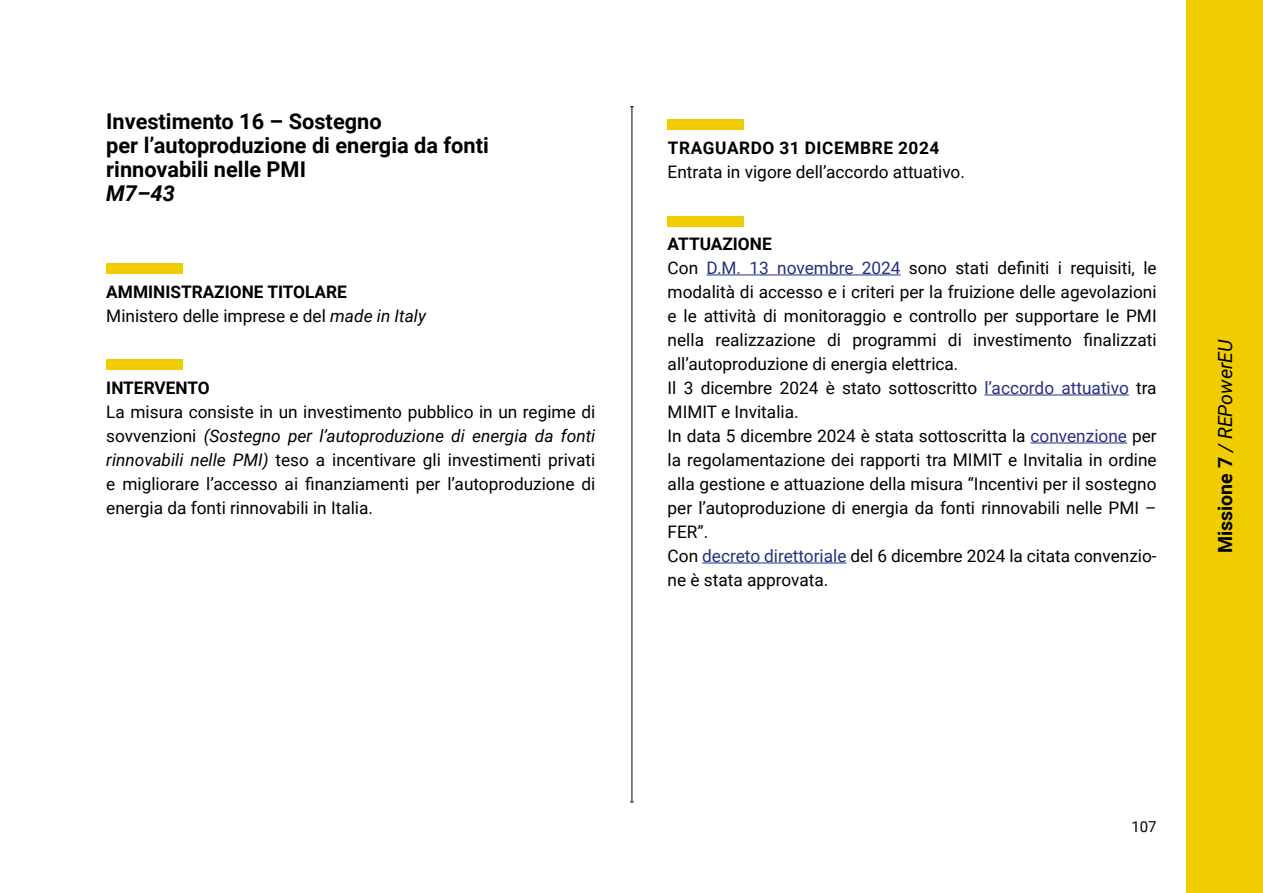
<style>
.page{position:relative;width:1263px;height:893px;background:#fff}
.page>*{position:absolute;margin:0;border:0;box-sizing:border-box;transform-origin:0 0}
.t1{font:700 21.75px/24px "Roboto";color:#000}
.t2{font:italic 700 21.75px "Roboto";color:#000}
.t3{font:italic 19.5px "Roboto";color:#000}
.t4{font:17.25px/24px "Roboto";color:#000}
.t5{font:700 17.25px "Roboto";letter-spacing:.035em;color:#000}
.t6{font:700 17.25px "Roboto";color:#000}
.t7{font:15px "Roboto";color:#000}
.s1{font-weight:700}
.s2{font-style:italic}
.s3{color:#253081}
.s4{font-weight:700;font-style:normal}
</style>
<div class="page">
<div style="left:1186px;top:0;width:77px;height:893px;background:#efcd00"></div>
<hr style="left:631px;top:107px;width:1px;height:695px;background:#000">
<hr style="left:706px;top:275px;width:195px;height:1px;background:#253081">
<hr style="left:984px;top:395px;width:145px;height:1px;background:#253081">
<hr style="left:1030px;top:443px;width:97px;height:1px;background:#253081">
<hr style="left:702px;top:563px;width:144px;height:1px;background:#253081">
<div style="left:106px;top:264px;width:77px;height:10px;background:#efcd00"></div>
<div style="left:668px;top:120px;width:76px;height:10px;background:#efcd00"></div>
<div style="left:668px;top:216px;width:76px;height:10px;background:#efcd00"></div>
<div style="left:106px;top:359px;width:77px;height:11px;background:#efcd00"></div>
<p class="t1" style="left:106px;top:108px;width:384px">Investimento 16 – Sostegno<br>per l’autoproduzione di energia da fonti rinnovabili nelle PMI</p>
<p class="t2" style="left:106px;top:178px;width:70px">M7–43</p>
<p class="t4" style="left:106px;top:279px;width:321px"><span class="s1">AMMINISTRAZIONE TITOLARE<br></span>Ministero delle imprese e del <span class="s2">made in Italy</span></p>
<p class="t6" style="left:106px;top:375px;width:105px">INTERVENTO</p>
<p class="t4" style="left:106px;top:399px;width:491px;text-align:justify">La misura consiste in un investimento pubblico in un regime di sovvenzioni <span class="s2">(Sostegno per l’autoproduzione di energia da fonti rinnovabili nelle PMI)</span> teso a incentivare gli investimenti privati e migliorare l’accesso ai finanziamenti per l’autoproduzione di energia da fonti rinnovabili in Italia.</p>
<p class="t5" style="left:668px;top:135px;width:273px">TRAGUARDO 31 DICEMBRE 2024</p>
<p class="t4" style="left:668px;top:159px;width:299px">Entrata in vigore dell’accordo attuativo.</p>
<p class="t4" style="left:668px;top:231px;width:491px"><span class="s1">ATTUAZIONE<br></span>Con <span class="s3">D.M. 13 novembre 2024</span> sono stati definiti i requisiti, le modalità di accesso e i criteri per la fruizione delle agevolazioni e le attività di monitoraggio e controllo per supportare le PMI nella realizzazione di programmi di investimento finalizzati all’autoproduzione di energia elettrica.<br>Il 3 dicembre 2024 è stato sottoscritto <span class="s3">l’accordo attuativo</span> tra MIMIT e Invitalia.<br>In data 5 dicembre 2024 è stata sottoscritta la <span class="s3">convenzione</span> per la regolamentazione dei rapporti tra MIMIT e Invitalia in ordine alla gestione e attuazione della misura “Incentivi per il sostegno per l’autoproduzione di energia da fonti rinnovabili nelle PMI – FER”.<br>Con <span class="s3">decreto direttoriale</span> del 6 dicembre 2024 la citata convenzio&shy;ne è stata approvata.</p>
<p class="t3" style="left:1211px;top:553px;width:215px;rotate:-90deg"><span class="s4">Missione 7</span> / REPowerEU</p>
<p class="t7" style="left:1131px;top:816px;width:27px">107</p>
</div>
